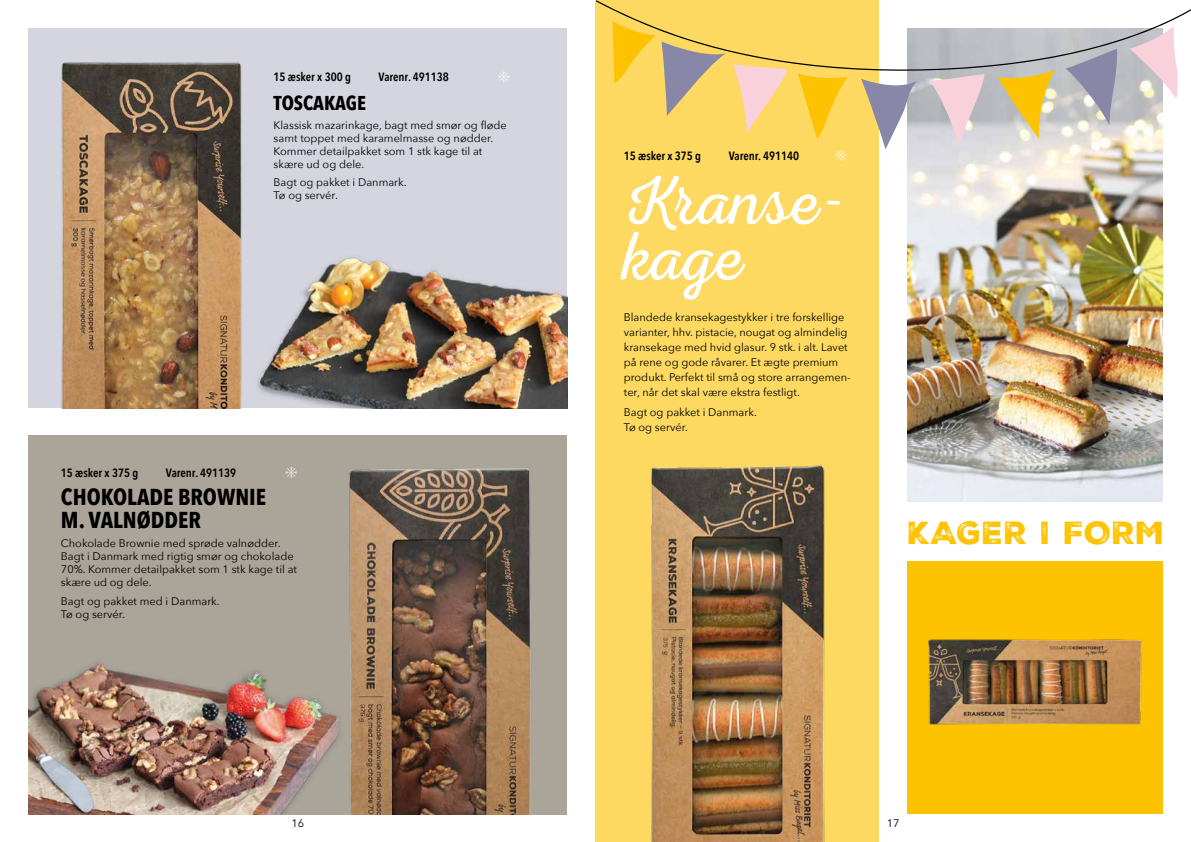
<style>
.page{position:relative;width:1191px;height:842px;background:#fff}
.page>*{position:absolute;margin:0;border:0;box-sizing:border-box;transform-origin:0 0}
.t1{font:69px/55.7px "Nexa Rust Script L 1";color:#fff}
.t2{font:31px "Nexa Rust Sans Black 2";letter-spacing:.01em;color:#fdc300}
.t3{font:700 23px/23px "Avenir Next Condensed";color:#000}
.t4{font:700 20px "Avenir Next Condensed";letter-spacing:-.005em;color:#000}
.t5{font:600 12px "Avenir Next Condensed";color:#000}
.t6{font:11px/13px "Avenir Next";color:#000}
</style>
<div class="page">
<div style="left:595px;top:0;width:284px;height:842px;background:#fdd961"></div>
<div style="left:28px;top:28px;width:539px;height:380px;background:#d5d5e0"></div>
<div style="left:28px;top:435px;width:539px;height:380px;background:#aba599"></div>
<div style="left:907px;top:561px;width:255px;height:253px;background:#fdc300"></div>
<img style="left:907px;top:72px;width:255px;height:430px">
<img style="left:651px;top:465px;width:174px;height:377px">
<img style="left:61px;top:62px;width:181px;height:346px">
<img style="left:349px;top:468px;width:181px;height:347px">
<img style="left:257px;top:257px;width:310px;height:151px">
<img style="left:28px;top:662px;width:312px;height:153px">
<svg style="left:498px;top:72px;width:12px;height:10px"></svg>
<svg style="left:285px;top:466px;width:12px;height:13px"></svg>
<svg style="left:835px;top:149px;width:12px;height:13px"></svg>
<svg style="left:596px;top:0;width:595px;height:72px"></svg>
<svg style="left:798px;top:74px;width:49px;height:65px"></svg>
<svg style="left:612px;top:21px;width:114px;height:95px"></svg>
<svg style="left:861px;top:79px;width:56px;height:70px"></svg>
<svg style="left:733px;top:64px;width:54px;height:70px"></svg>
<svg style="left:930px;top:26px;width:248px;height:120px"></svg>
<img style="left:928px;top:619px;width:235px;height:118px">
<p class="t5" style="left:274px;top:67px;width:79px">15 æsker x 300 g</p>
<p class="t5" style="left:378px;top:67px;width:72px">Varenr. 491138</p>
<h3 class="t4" style="left:274px;top:91px;width:94px">TOSCAKAGE</h3>
<p class="t6" style="left:274px;top:118px;width:234px">Klassisk mazarinkage, bagt med smør og fløde samt toppet med karamelmasse og nødder.<br>Kommer detailpakket som 1 stk kage til at skære ud og dele.</p>
<p class="t6" style="left:274px;top:175px;width:134px">Bagt og pakket i Danmark.<br>Tø og servér.</p>
<p class="t5" style="left:61px;top:462px;width:79px">15 æsker x 375 g</p>
<p class="t5" style="left:166px;top:462px;width:72px">Varenr. 491139</p>
<h3 class="t3" style="left:61px;top:486px;width:207px">CHOKOLADE BROWNIE<br>M. VALNØDDER</h3>
<p class="t6" style="left:61px;top:536px;width:237px">Chokolade Brownie med sprøde valnødder.<br>Bagt i Danmark med rigtig smør og chokolade 70%. Kommer detailpakket som 1 stk kage til at skære ud og dele.</p>
<p class="t6" style="left:61px;top:594px;width:160px">Bagt og pakket med i Danmark.<br>Tø og servér.</p>
<p class="t5" style="left:624px;top:145px;width:79px">15 æsker x 375 g</p>
<p class="t5" style="left:729px;top:145px;width:72px">Varenr. 491140</p>
<h1 class="t1" style="left:624px;top:172px;width:223px">Kranse&shy;kage</h1>
<p class="t6" style="left:624px;top:309px;width:228px;line-height:15px">Blandede kransekagestykker i tre forskellige varianter, hhv. pistacie, nougat og almindelig kransekage med hvid glasur. 9 stk. i alt. Lavet på rene og gode råvarer. Et ægte premium produkt. Perfekt til små og store arrangemen&shy;ter, når det skal være ekstra festligt.</p>
<p class="t6" style="left:624px;top:405px;width:134px;line-height:15px">Bagt og pakket i Danmark.<br>Tø og servér.</p>
<h2 class="t2" style="left:907px;top:511px;width:259px">KAGER I FORM</h2>
<p class="t6" style="left:291px;top:816px;width:14px">16</p>
<p class="t6" style="left:887px;top:816px;width:14px">17</p>
</div>
